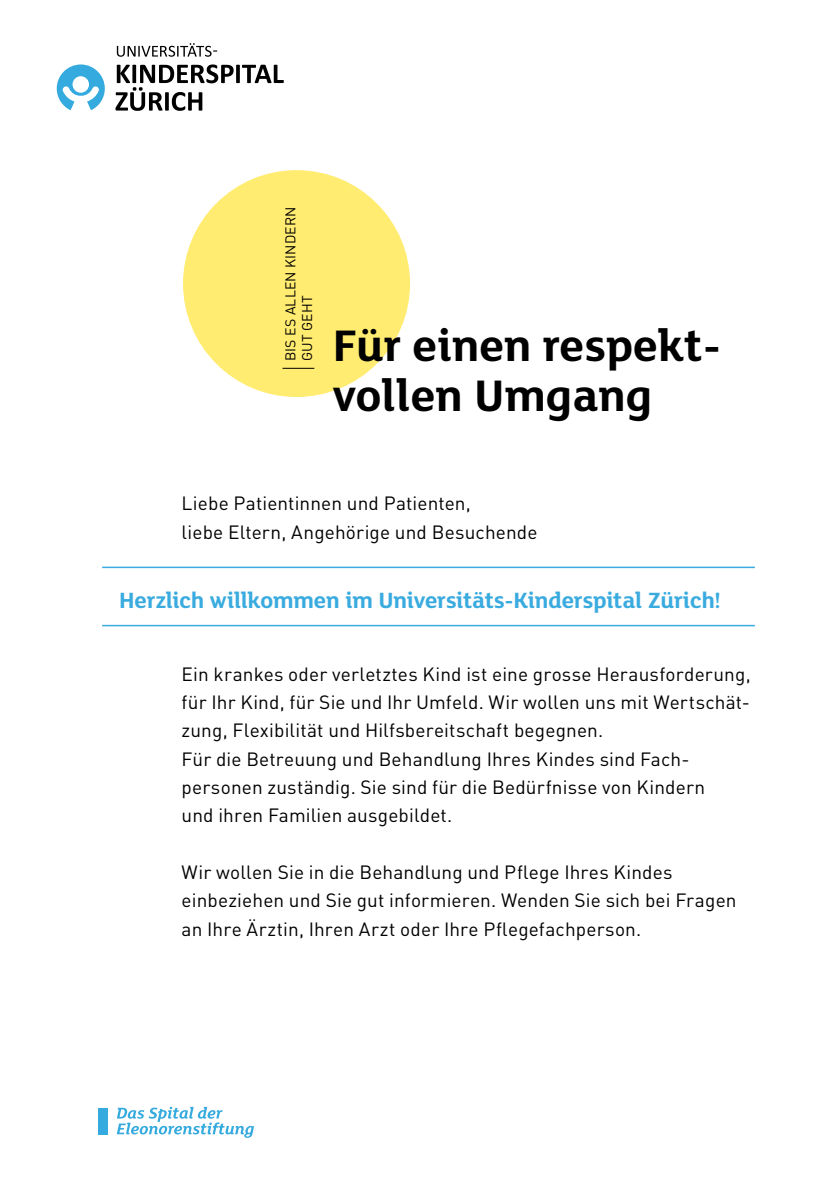
<style>
.page{position:relative;width:840px;height:1191px;background:#fff}
.page>*{position:absolute;margin:0;border:0;box-sizing:border-box;transform-origin:0 0}
.t1{font:700 48px/49.6px "FS Lola";color:#000}
.t2{font:700 24px "FS Lola";letter-spacing:-.015em;color:#3aabdf}
.t3{font:19px/28.4px "DIN Pro";letter-spacing:.01em;color:#000}
.t4{font:14px/16.8px "DIN Pro";letter-spacing:.01em;color:#000}
</style>
<div class="page">
<div style="left:183px;top:170px;width:227px;height:227px;background:#ffec70;border-radius:50%"></div>
<div style="left:98px;top:1107px;width:10px;height:27px;background:#35aade"></div>
<svg style="left:117px;top:1106px;width:137px;height:31px"></svg>
<svg style="left:115px;top:64px;width:168px;height:47px"></svg>
<svg style="left:117px;top:43px;width:100px;height:14px"></svg>
<svg style="left:57px;top:64px;width:48px;height:46px"></svg>
<hr style="left:282px;top:368px;width:32px;height:1px;background:#000">
<hr style="left:102px;top:566px;width:652px;height:2px;background:#3aabdf">
<hr style="left:102px;top:625px;width:652px;height:1px;background:#3aabdf">
<p class="t4" style="left:280px;top:361px;width:156px;rotate:-90deg">BIS ES ALLEN KINDERN<br>GUT GEHT</p>
<h1 class="t1" style="left:333px;top:318px;width:389px">Für einen respekt&shy;vollen Umgang</h1>
<p class="t3" style="left:181px;top:488px;width:357px">Liebe Patientinnen und Patienten,<br>liebe Eltern, Angehörige und Besuchende</p>
<p class="t2" style="left:119px;top:583px;width:603px">Herzlich willkommen im Universitäts-Kinderspital Zürich!</p>
<p class="t3" style="left:181px;top:658px;width:570px">Ein krankes oder verletztes Kind ist eine grosse Herausforderung, für Ihr Kind, für Sie und Ihr Umfeld. Wir wollen uns mit Wertschät&shy;zung, Flexibilität und Hilfsbereitschaft begegnen.<br>Für die Betreuung und Behandlung Ihres Kindes sind Fach&shy;personen zuständig. Sie sind für die Bedürfnisse von Kindern<br>und ihren Familien ausgebildet.</p>
<p class="t3" style="left:181px;top:857px;width:556px">Wir wollen Sie in die Behandlung und Pflege Ihres Kindes einbeziehen und Sie gut informieren. Wenden Sie sich bei Fragen an Ihre Ärztin, Ihren Arzt oder Ihre Pflegefachperson.</p>
</div>
